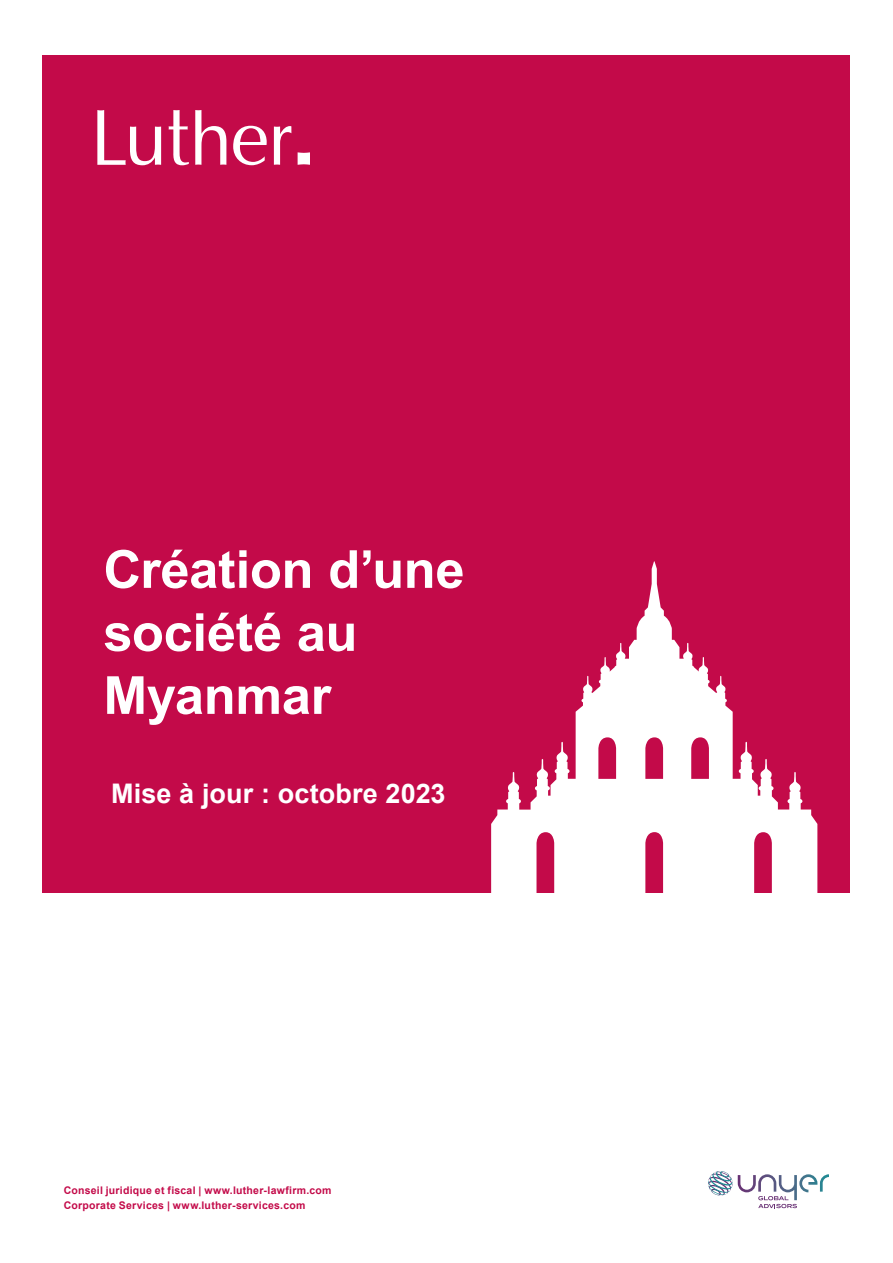
<style>
.page{position:relative;width:893px;height:1263px;background:#fff}
.page>*{position:absolute;margin:0;border:0;box-sizing:border-box;transform-origin:0 0}
.Headline_Titelseite{font:700 52.5px/63px "Arial";letter-spacing:-.005em;color:#fff}
.Ausgabe{font:700 27px "Arial";letter-spacing:.005em;color:#fff}
.t1{font:700 10.5px "Arial";letter-spacing:.025em;color:#c30a49}
</style>
<div class="page">
<div style="left:43px;top:55px;width:807px;height:838px;background:#c30a49"></div>
<svg style="left:491px;top:561px;width:326px;height:332px"></svg>
<svg style="left:298px;top:152px;width:12px;height:13px"></svg>
<svg style="left:233px;top:126px;width:34px;height:39px"></svg>
<svg style="left:97px;top:110px;width:64px;height:55px"></svg>
<svg style="left:195px;top:110px;width:31px;height:55px"></svg>
<svg style="left:169px;top:110px;width:20px;height:55px"></svg>
<svg style="left:274px;top:126px;width:17px;height:39px"></svg>
<svg style="left:708px;top:1171px;width:121px;height:37px"></svg>
<p class="Headline_Titelseite" style="left:103px;top:538px;width:363px">Création d’une société au<br>Myanmar</p>
<p class="Ausgabe" style="left:111px;top:775px;width:336px">Mise à jour : octobre 2023</p>
<p class="t1" style="left:64px;top:1183px;width:269px">Conseil juridique et fiscal | www.luther-lawfirm.com</p>
<p class="t1" style="left:64px;top:1198px;width:243px">Corporate Services | www.luther-services.com</p>
</div>
